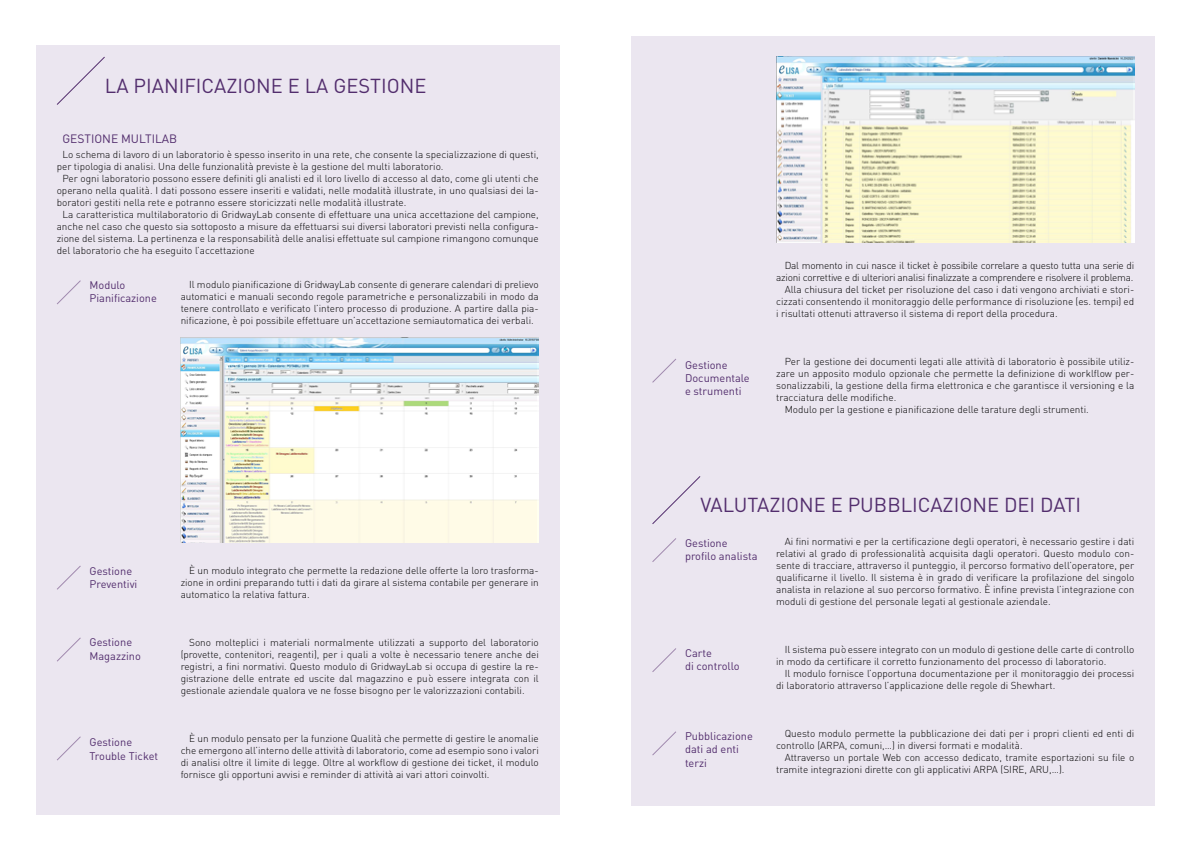
<style>
.page{position:relative;width:1191px;height:842px;background:#fff}
.page>*{position:absolute;margin:0;border:0;box-sizing:border-box;transform-origin:0 0}
.t1{font:20px "DIN";color:#522d6d}
.t2{font:12px "DIN";color:#522d6d}
.t3{font:11px/13.2px "DIN";color:#522d6d}
.t4{font:300 10px/12px "DIN";color:#000;text-align:justify}
.t5{font:300 10px "DIN";letter-spacing:-.02em;color:#000}
</style>
<div class="page">
<div style="left:36px;top:45px;width:523px;height:770px;background:#ebe6f0"></div>
<svg style="left:56px;top:56px;width:49px;height:49px"></svg>
<svg style="left:57px;top:280px;width:24px;height:25px"></svg>
<svg style="left:57px;top:637px;width:24px;height:25px"></svg>
<svg style="left:57px;top:565px;width:24px;height:25px"></svg>
<svg style="left:57px;top:736px;width:24px;height:25px"></svg>
<img style="left:181px;top:337px;width:358px;height:205px">
<div style="left:631px;top:36px;width:524px;height:770px;background:#ebe6f0"></div>
<svg style="left:652px;top:476px;width:49px;height:48px"></svg>
<svg style="left:652px;top:538px;width:24px;height:24px"></svg>
<svg style="left:652px;top:648px;width:24px;height:24px"></svg>
<svg style="left:652px;top:731px;width:24px;height:25px"></svg>
<svg style="left:652px;top:358px;width:24px;height:25px"></svg>
<img style="left:776px;top:57px;width:358px;height:185px">
<h1 class="t1" style="left:105px;top:73px;width:323px">LA PIANIFICAZIONE E LA GESTIONE</h1>
<p class="t2" style="left:62px;top:131px;width:116px">GESTIONE MULTILAB</p>
<p class="t4" style="left:62px;top:148px;width:478px">Lo schema di lavoro di un laboratorio è spesso inserito in una rete, che consente la specializzazione di questi,</p>
<p class="t4" style="left:57px;top:160px;width:388px">per tipologia di analisi. Una delle funzionalità previste è la gestione del multi laboratorio.</p>
<p class="t4" style="left:62px;top:172px;width:478px">Per ogni laboratorio possono essere definiti gli analisti ed il loro livello di accesso al dato, come gli utenti che</p>
<p class="t4" style="left:57px;top:184px;width:483px">operano nella qualità. I dati possono essere inseriti e validati, nelle modalità illustrate, in uno qualsiasi dei la-</p>
<p class="t4" style="left:57px;top:196px;width:351px">boratori gestiti nella rete e potranno essere storicizzati nelle modalità illustrate.</p>
<p class="t4" style="left:62px;top:208px;width:478px">La caratteristica multilaboratorio di GridwayLab consente di effettuare una unica accettazione del campione,</p>
<p class="t4" style="left:57px;top:220px;width:483px">anche nel caso che questo sia sottoposto a misure da effettuarsi sui diversi laboratori previsti nella configura-</p>
<p class="t4" style="left:57px;top:232px;width:483px">zione del sistema. La pertinenza e la responsabilità delle analisi effettuate sul campione rimangono comunque</p>
<p class="t4" style="left:57px;top:244px;width:199px">del laboratorio che ha eseguito l’accettazione</p>
<p class="t3" style="left:90px;top:278px;width:69px">Modulo<br>Pianificazione</p>
<p class="t4" style="left:181px;top:278px;width:359px;text-indent:8px">Il modulo pianificazione di GridwayLab consente di generare calendari di prelievo automatici e manuali secondo regole parametriche e personalizzabili in modo da tenere controllato e verificato l’intero processo di produzione. A partire dalla pia&shy;nificazione, è poi possibile effettuare un’accettazione semiautomatica dei verbali.</p>
<p class="t3" style="left:90px;top:564px;width:49px">Gestione<br>Preventivi</p>
<p class="t3" style="left:90px;top:636px;width:53px">Gestione<br>Magazzino</p>
<p class="t3" style="left:90px;top:735px;width:70px">Gestione<br>Trouble Ticket</p>
<p class="t4" style="left:181px;top:564px;width:359px;text-indent:8px">È un modulo integrato che permette la redazione delle offerte la loro trasforma&shy;zione in ordini preparando tutti i dati da girare al sistema contabile per generare in automatico la relativa fattura.</p>
<p class="t4" style="left:181px;top:636px;width:359px;text-indent:8px">Sono molteplici i materiali normalmente utilizzati a supporto del laboratorio (provette, contenitori, reagenti), per i quali a volte è necessario tenere anche dei registri, a fini normativi. Questo modulo di GridwayLab si occupa di gestire la re&shy;gistrazione delle entrate ed uscite dal magazzino e può essere integrata con il gestionale aziendale qualora ve ne fosse bisogno per le valorizzazioni contabili.</p>
<p class="t4" style="left:181px;top:732px;width:359px;text-indent:8px">È un modulo pensato per la funzione Qualità che permette di gestire le anomalie che emergono all’interno delle attività di laboratorio, come ad esempio sono i valori di analisi oltre il limite di legge. Oltre al workflow di gestione dei ticket, il modulo fornisce gli opportuni avvisi e reminder di attività ai vari attori coinvolti.</p>
<p class="t3" style="left:685px;top:358px;width:66px">Gestione<br>Documentale e strumenti</p>
<p class="t5" style="left:784px;top:259px;width:351px">Dal momento in cui nasce il ticket è possibile correlare a questo tutta una serie di</p>
<p class="t5" style="left:776px;top:271px;width:359px">azioni correttive e di ulteriori analisi finalizzate a comprendere e risolvere il problema.</p>
<p class="t4" style="left:784px;top:283px;width:351px">Alla chiusura del ticket per risoluzione del caso i dati vengono archiviati e stori-</p>
<p class="t4" style="left:776px;top:295px;width:359px">cizzati consentendo il monitoraggio delle performance di risoluzione (es. tempi) ed</p>
<p class="t4" style="left:776px;top:307px;width:283px">i risultati ottenuti attraverso il sistema di report della procedura.</p>
<p class="t4" style="left:784px;top:355px;width:351px">Per la gestione dei documenti legati alle attività di laboratorio è possibile utiliz-</p>
<p class="t4" style="left:776px;top:367px;width:359px">zare un apposito modulo opzionale che permette la definizione di worklflow per-</p>
<p class="t4" style="left:776px;top:379px;width:359px">sonalizzabili, la gestione della firma elettronica e che garantisce il versioning e la</p>
<p class="t4" style="left:776px;top:391px;width:122px">tracciatura delle modifiche.</p>
<p class="t4" style="left:784px;top:403px;width:306px">Modulo per la gestione e pianificazione delle tarature degli strumenti.</p>
<h1 class="t1" style="left:700px;top:492px;width:382px">VALUTAZIONE E PUBBLICAZIONE DEI DATI</h1>
<p class="t3" style="left:685px;top:536px;width:74px">Gestione profilo analista</p>
<p class="t4" style="left:776px;top:535px;width:359px;text-indent:8px">Ai fini normativi e per la certificazione degli operatori, è necessario gestire i dati relativi al grado di professionalità acquisita dagli operatori. Questo modulo con&shy;sente di tracciare, attraverso il punteggio, il percorso formativo dell’operatore, per qualificarne il livello. Il sistema è in grado di verificare la profilazione del singolo analista in relazione al suo percorso formativo. È infine prevista l’integrazione con moduli di gestione del personale legati al gestionale aziendale.</p>
<p class="t4" style="left:776px;top:643px;width:359px;text-indent:8px">Il sistema può essere integrato con un modulo di gestione delle carte di controllo in modo da certificare il corretto funzionamento del processo di laboratorio.</p>
<p class="t4" style="left:776px;top:667px;width:359px;text-indent:8px">Il modulo fornisce l’opportuna documentazione per il monitoraggio dei processi di laboratorio attraverso l’applicazione delle regole di Shewhart.</p>
<p class="t4" style="left:776px;top:727px;width:359px;text-indent:8px">Questo modulo permette la pubblicazione dei dati per i propri clienti ed enti di controllo (ARPA, comuni,…) in diversi formati e modalità.</p>
<p class="t4" style="left:776px;top:751px;width:359px;text-indent:8px">Attraverso un portale Web con accesso dedicato, tramite esportazioni su file o tramite integrazioni dirette con gli applicativi ARPA (SIRE, ARU,…).</p>
<p class="t3" style="left:685px;top:646px;width:56px">Carte<br>di controllo</p>
<p class="t3" style="left:685px;top:729px;width:69px">Pubblicazione dati ad enti terzi</p>
</div>
